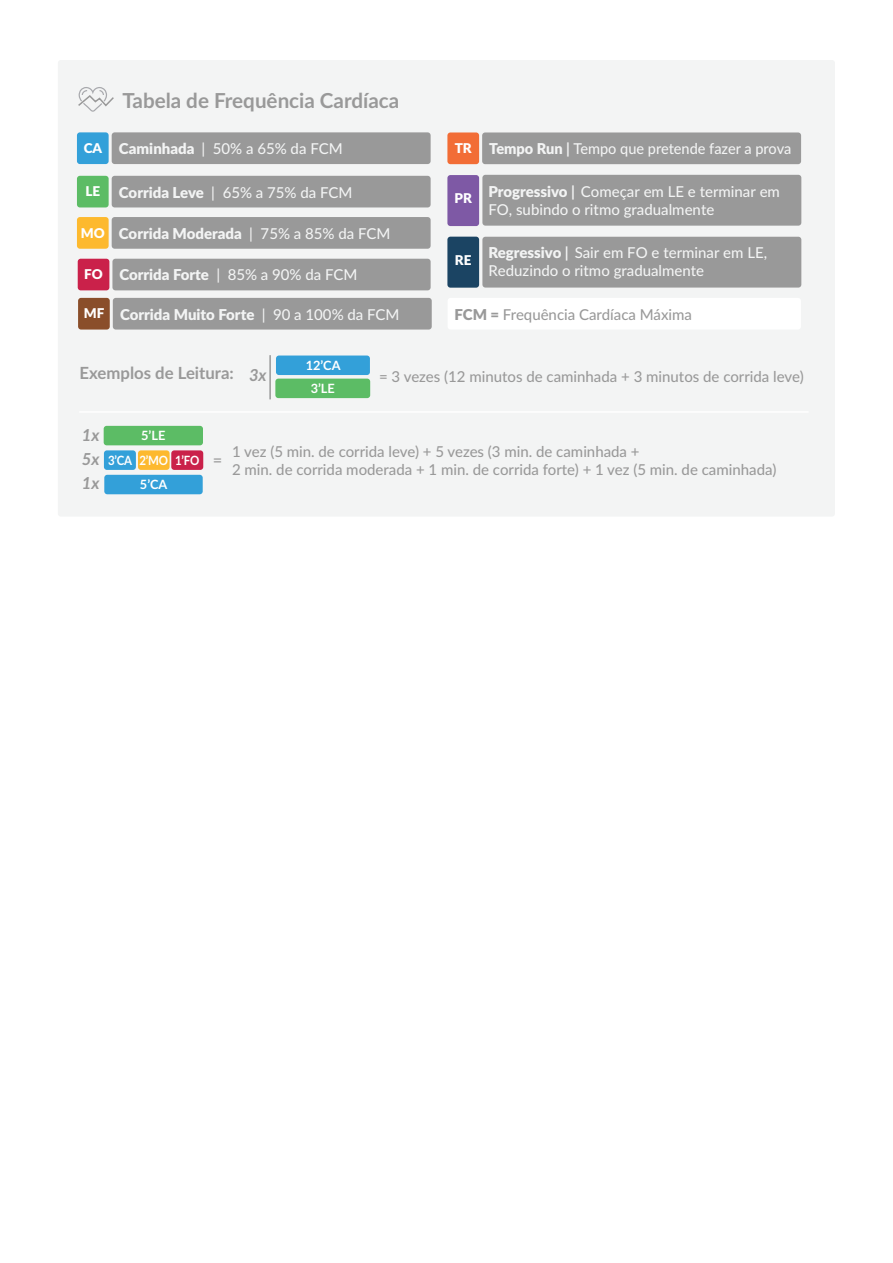
<style>
.page{position:relative;width:893px;height:1263px;background:#fff}
.page>*{position:absolute;margin:0;border:0;box-sizing:border-box;transform-origin:0 0}
.t1{font:700 20.7px "Lato";color:#999}
.t2{font:700 16.8px "Lato";color:#999}
.t3{font:italic 700 16.5px "Lato";color:#999}
.t4{font:500 16.5px "Lato";color:#999}
.t5{font:500 15px/18px "Lato";color:#f3f4f4}
.t6{font:500 15px/18px "Lato";color:#999}
.t7{font:900 15px "Lato";color:#f3f4f4}
.t8{font:900 13.5px "Lato";color:#fff}
.t9{font:700 12.75px "Lato";color:#fff}
.t10{font:700 12.75px "Lato";color:#fff;scale:.9 1}
.s1{font-weight:900}
.s2{font-weight:500}
.s3{font-weight:700}
.s4{font-weight:900;font-size:13.5px;color:#fff}
</style>
<div class="page">
<div style="left:58px;top:60px;width:777px;height:457px;background:#f3f4f4;border-radius:3px"></div>
<svg style="left:78px;top:87px;width:36px;height:25px"></svg>
<div style="left:77px;top:132px;width:32px;height:32px;background:#33a0d9;border-radius:3px"></div>
<div style="left:77px;top:176px;width:32px;height:31px;background:#5cbc65;border-radius:3px"></div>
<div style="left:77px;top:217px;width:32px;height:32px;background:#fdb92e;border-radius:3px"></div>
<div style="left:112px;top:132px;width:319px;height:32px;background:#999;border-radius:3px"></div>
<div style="left:112px;top:176px;width:319px;height:31px;background:#999;border-radius:3px"></div>
<div style="left:112px;top:217px;width:319px;height:32px;background:#999;border-radius:3px"></div>
<div style="left:447px;top:132px;width:32px;height:32px;background:#f26d36;border-radius:3px"></div>
<div style="left:482px;top:132px;width:319px;height:32px;background:#999;border-radius:3px"></div>
<div style="left:447px;top:237px;width:32px;height:51px;background:#1b4463;border-radius:3px"></div>
<div style="left:482px;top:175px;width:319px;height:51px;background:#999;border-radius:3px"></div>
<div style="left:447px;top:175px;width:32px;height:51px;background:#7e59a5;border-radius:3px"></div>
<div style="left:482px;top:237px;width:319px;height:51px;background:#999;border-radius:3px"></div>
<div style="left:78px;top:259px;width:31px;height:31px;background:#ca214a;border-radius:3px"></div>
<div style="left:78px;top:298px;width:32px;height:32px;background:#8a4e2a;border-radius:3px"></div>
<div style="left:112px;top:259px;width:319px;height:31px;background:#999;border-radius:3px"></div>
<div style="left:113px;top:298px;width:319px;height:32px;background:#999;border-radius:3px"></div>
<div style="left:448px;top:298px;width:353px;height:32px;background:#fff;border-radius:3px"></div>
<hr style="left:269px;top:355px;width:2px;height:44px;background:#999">
<div style="left:275px;top:379px;width:95px;height:19px;background:#5cbc65;border-radius:3px"></div>
<div style="left:276px;top:355px;width:94px;height:20px;background:#33a0d9;border-radius:3px"></div>
<div style="left:104px;top:450px;width:32px;height:20px;background:#33a0d9;border-radius:3px"></div>
<div style="left:138px;top:450px;width:32px;height:20px;background:#fdb92e;border-radius:3px"></div>
<div style="left:171px;top:450px;width:32px;height:20px;background:#ca214a;border-radius:3px"></div>
<div style="left:104px;top:426px;width:99px;height:19px;background:#5cbc65;border-radius:3px"></div>
<div style="left:104px;top:475px;width:99px;height:19px;background:#33a0d9;border-radius:3px"></div>
<hr style="left:79px;top:411px;width:730px;height:2px;background:#fff">
<p class="t8" style="left:84px;top:138px;width:20px">CA</p>
<p class="t8" style="left:85px;top:181px;width:16px">LE</p>
<p class="t8" style="left:81px;top:223px;width:25px">MO</p>
<h1 class="t1" style="left:122px;top:85px;width:278px">Tabela de Frequência Cardíaca</h1>
<p class="t5" style="left:119px;top:139px;width:225px"><span class="s1">Caminhada</span> | 50% a 65% da FCM</p>
<p class="t5" style="left:119px;top:182px;width:235px"><span class="s1">Corrida Leve</span> | 65% a 75% da FCM</p>
<p class="t7" style="left:119px;top:222px;width:273px">Corrida Moderada <span class="s2">| 75% a 85% da FCM</span></p>
<p class="t5" style="left:485px;top:139px;width:212px"><span class="s3">Tempo Run |</span> 6min a 5min50seg</p>
<p class="t5" style="left:455px;top:139px;width:338px"><span class="s4">TR</span> <span class="s1">Tempo Run</span> <span class="s3">|</span> Tempo que pretende fazer a prova</p>
<p class="t8" style="left:449px;top:188px;width:30px">PRO</p>
<p class="t8" style="left:455px;top:188px;width:19px">PR</p>
<p class="t5" style="left:488px;top:181px;width:293px"><span class="s1">Progressivo</span> <span class="s3">|</span> Começar em LE e terminar em<br>FO, subindo o ritmo gradualmente</p>
<p class="t5" style="left:488px;top:181px;width:299px">Começar em LE e terminar em FO, subindo o ritmo gradualmente</p>
<p class="t5" style="left:488px;top:243px;width:280px"><span class="s1">Regressivo</span> <span class="s3">|</span> Sair em FO e terminar em LE,</p>
<p class="t5" style="left:488px;top:243px;width:282px">Sair m FO e te minar em LE, Reduzindo o ritmo gradualmente</p>
<p class="t8" style="left:450px;top:250px;width:28px">REG</p>
<p class="t8" style="left:455px;top:250px;width:18px">RE</p>
<p class="t8" style="left:84px;top:264px;width:20px">FO</p>
<p class="t5" style="left:488px;top:261px;width:217px">Reduzindo o ritmo gradualmente</p>
<p class="t8" style="left:84px;top:303px;width:22px">MF</p>
<p class="t5" style="left:119px;top:265px;width:240px"><span class="s1">Corrida Forte</span> | 85% a 90% da FCM</p>
<p class="t7" style="left:120px;top:303px;width:281px">Corrida Muito Forte <span class="s2">| 90 a 100% da FCM</span></p>
<p class="t6" style="left:455px;top:304px;width:239px"><span class="s1">FCM =</span> Frequência Cardíaca Máxima</p>
<p class="t5" style="left:290px;top:304px;width:101px">-10 % da FCM</p>
<p class="t9" style="left:306px;top:355px;width:36px">12’CA</p>
<p class="t2" style="left:80px;top:361px;width:156px">Exemplos de Leitura:</p>
<p class="t6" style="left:379px;top:367px;width:426px">= 3 vezes (12 minutos de caminhada + 3 minutos de corrida leve)</p>
<p class="t3" style="left:249px;top:362px;width:19px">3x</p>
<p class="t9" style="left:311px;top:379px;width:26px">3’LE</p>
<p class="t3" style="left:82px;top:423px;width:19px">1x</p>
<p class="t3" style="left:82px;top:471px;width:19px">1x</p>
<p class="t9" style="left:140px;top:475px;width:29px">5’CA</p>
<p class="t9" style="left:141px;top:426px;width:26px">5’LE</p>
<p class="t3" style="left:82px;top:446px;width:19px">5x</p>
<p class="t10" style="left:108px;top:451px;width:103px">3’CA 2’MO 1’FO</p>
<p class="t4" style="left:213px;top:448px;width:11px">=</p>
<p class="t6" style="left:232px;top:442px;width:546px">1 vez (5 min. de corrida leve) + 5 vezes (3 min. de caminhada +<br>2 min. de corrida moderada + 1 min. de corrida forte) + 1 vez (5 min. de caminhada)</p>
</div>
